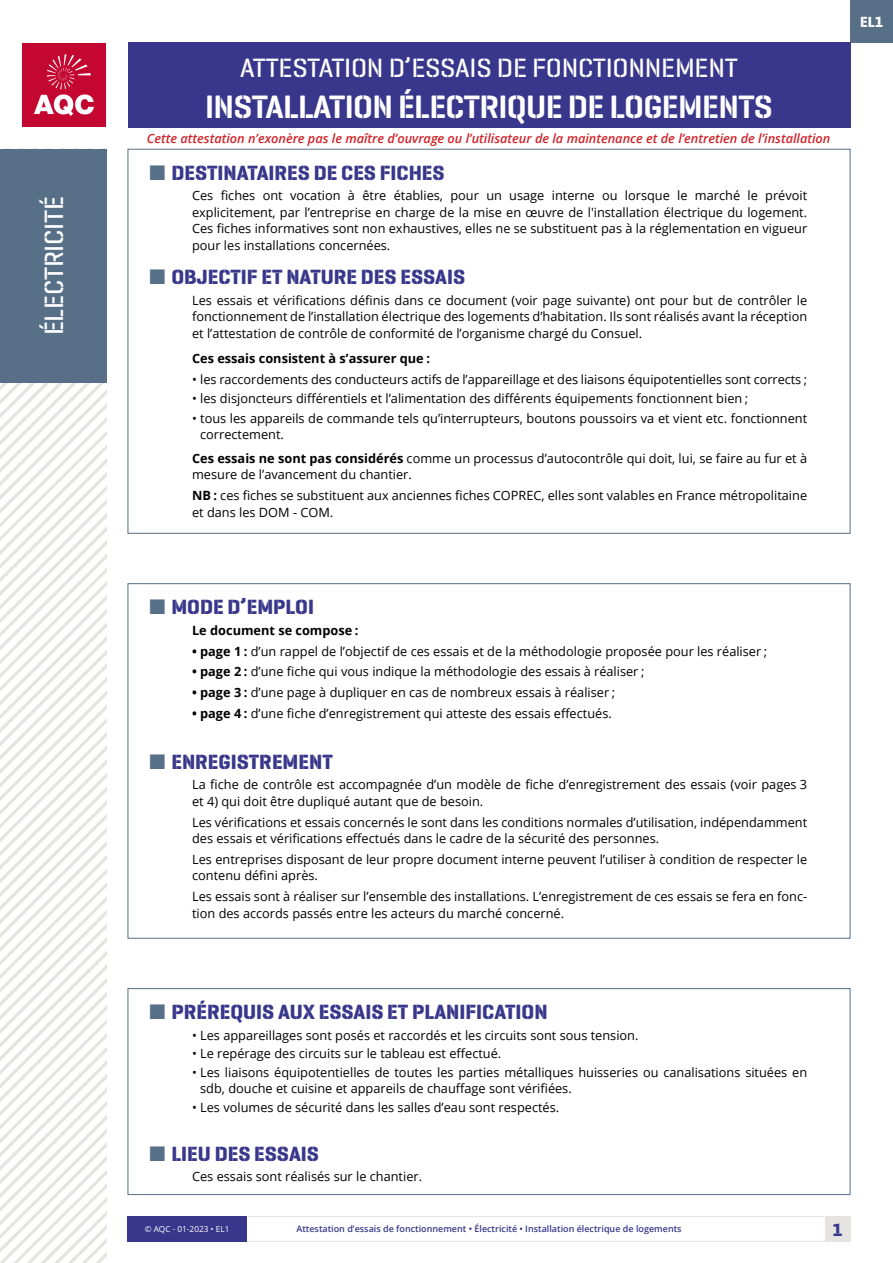
<style>
.page{position:relative;width:893px;height:1263px;background:#fff}
.page>*{position:absolute;margin:0;border:0;box-sizing:border-box;transform-origin:0 0}
.t1{font:600 33px "Geogrotesque Stencil B";letter-spacing:-.02em;color:#fff}
.t2{font:500 27px "Geogrotesque Stencil B";letter-spacing:-.01em;color:#fff}
.TITRE_Txt{font:700 21px "Geogrotesque Stencil A";color:#38378b}
.t3{font:700 18px "Geogrotesque Stencil A";color:#38378b}
.t4{font:700 15px "Geogrotesque Stencil A";color:#fff}
.TXT{font:12.75px/16.5px "Open Sans";color:#000}
.t5{font:italic 600 12.75px "Open Sans";color:#d1232a}
.ST_Txt{font:700 12.75px "Open Sans";color:#000}
.t6{font:600 9px "Open Sans";color:#38378b}
.t7{font:8.25px "Open Sans";color:#fff}
.s1{color:#576f87}
.s2{font-weight:700}
</style>
<div class="page">
<div style="left:128px;top:1216px;width:722px;height:26px;border:1px solid #e5e4e0"></div>
<div style="left:128px;top:43px;width:722px;height:85px;background:#38378b"></div>
<img style="left:0;top:383px;width:106px;height:880px">
<div style="left:850px;top:0;width:43px;height:43px;background:#576f87"></div>
<div style="left:0;top:149px;width:106px;height:234px;background:#576f87"></div>
<div style="left:128px;top:1216px;width:119px;height:26px;background:#38378b"></div>
<div style="left:825px;top:1216px;width:25px;height:26px;background:#e5e4e0"></div>
<div style="left:128px;top:988px;width:722px;height:207px;border:1px solid #576f87"></div>
<img style="left:23px;top:44px;width:83px;height:83px">
<h2 class="t2" style="left:37px;top:335px;width:141px;rotate:-90deg">ÉLECTRICITÉ</h2>
<h2 class="t2" style="left:240px;top:51px;width:499px">ATTESTATION D’ESSAIS DE FONCTIONNEMENT</h2>
<h1 class="t1" style="left:205px;top:86px;width:569px">INSTALLATION ÉLECTRIQUE DE LOGEMENTS</h1>
<p class="t5" style="left:147px;top:130px;width:685px">Cette attestation n’exonère pas le maître d’ouvrage ou l’utilisateur de la maintenance et de l’entretien de l’installation</p>
<p class="TITRE_Txt" style="left:150px;top:159px;width:297px"><span class="s1">■</span> DESTINATAIRES DE CES FICHES</p>
<p class="TXT" style="left:192px;top:187px;width:617px;text-align:justify">Ces fiches ont vocation à être établies, pour un usage interne ou lorsque le marché le prévoit explicitement, par l’entreprise en charge de la mise en œuvre de l'installation électrique du logement.<br>Ces fiches informatives sont non exhaustives, elles ne se substituent pas à la réglementation en vigueur pour les installations concernées.</p>
<p class="TITRE_Txt" style="left:150px;top:264px;width:317px"><span class="s1">■</span> OBJECTIF ET NATURE DES ESSAIS</p>
<p class="TXT" style="left:192px;top:292px;width:617px;text-align:justify">Les essais et vérifications définis dans ce document (voir page suivante) ont pour but de contrôler le fonctionnement de l’installation électrique des logements d’habitation. Ils sont réalisés avant la réception et l’attestation de contrôle de conformité de l’organisme chargé du Consuel.</p>
<p class="ST_Txt" style="left:192px;top:349px;width:239px">Ces essais consistent à s’assurer que :</p>
<p class="TXT" style="left:192px;top:370px;width:617px">• les raccordements des conducteurs actifs de l’appareillage et des liaisons équipotentielles sont corrects ;</p>
<p class="TXT" style="left:192px;top:390px;width:558px">• les disjoncteurs différentiels et l’alimentation des différents équipements fonctionnent bien ;</p>
<p class="TXT" style="left:200px;top:409px;width:608px;text-indent:-8px">• tous les appareils de commande tels qu’interrupteurs, boutons poussoirs va et vient etc. fonctionnent correctement.</p>
<p class="TXT" style="left:192px;top:449px;width:616px"><span class="s2">Ces essais ne sont pas considérés</span> comme un processus d’autocontrôle qui doit, lui, se faire au fur et à mesure de l’avancement du chantier.</p>
<p class="TXT" style="left:192px;top:487px;width:617px"><span class="s2">NB :</span> ces fiches se substituent aux anciennes fiches COPREC, elles sont valables en France métropolitaine et dans les DOM - COM.</p>
<p class="t4" style="left:860px;top:12px;width:25px">EL1</p>
<p class="TITRE_Txt" style="left:150px;top:594px;width:166px"><span class="s1">■</span> MODE D’EMPLOI</p>
<p class="ST_Txt" style="left:192px;top:621px;width:168px">Le document se compose :</p>
<p class="TXT" style="left:192px;top:642px;width:577px"><span class="s2">• page 1 :</span> d’un rappel de l’objectif de ces essais et de la méthodologie proposée pour les réaliser ;</p>
<p class="TXT" style="left:192px;top:663px;width:454px"><span class="s2">• page 2 :</span> d’une fiche qui vous indique la méthodologie des essais à réaliser ;</p>
<p class="TXT" style="left:192px;top:684px;width:425px"><span class="s2">• page 3 :</span> d’une page à dupliquer en cas de nombreux essais à réaliser ;</p>
<p class="TXT" style="left:192px;top:705px;width:421px"><span class="s2">• page 4 :</span> d’une fiche d’enregistrement qui atteste des essais effectués.</p>
<p class="TITRE_Txt" style="left:150px;top:748px;width:185px"><span class="s1">■</span> ENREGISTREMENT</p>
<p class="TXT" style="left:192px;top:776px;width:617px">La fiche de contrôle est accompagnée d’un modèle de fiche d’enregistrement des essais (voir pages 3 et 4) qui doit être dupliqué autant que de besoin.</p>
<p class="TXT" style="left:192px;top:813px;width:617px">Les vérifications et essais concernés le sont dans les conditions normales d’utilisation, indépendamment des essais et vérifications effectués dans le cadre de la sécurité des personnes.</p>
<p class="TXT" style="left:192px;top:850px;width:617px">Les entreprises disposant de leur propre document interne peuvent l’utiliser à condition de respecter le contenu défini après.</p>
<p class="TXT" style="left:192px;top:888px;width:617px">Les essais sont à réaliser sur l’ensemble des installations. L’enregistrement de ces essais se fera en fonc&shy;tion des accords passés entre les acteurs du marché concerné.</p>
<p class="TITRE_Txt" style="left:150px;top:999px;width:400px"><span class="s1">■</span> PRÉREQUIS AUX ESSAIS ET PLANIFICATION</p>
<p class="TXT" style="left:192px;top:1026px;width:448px">• Les appareillages sont posés et raccordés et les circuits sont sous tension.</p>
<p class="TXT" style="left:192px;top:1045px;width:311px">• Le repérage des circuits sur le tableau est effectué.</p>
<p class="TXT" style="left:200px;top:1064px;width:608px;text-indent:-8px">• Les liaisons équipotentielles de toutes les parties métalliques huisseries ou canalisations situées en sdb, douche et cuisine et appareils de chauffage sont vérifiées.</p>
<p class="TXT" style="left:192px;top:1099px;width:369px">• Les volumes de sécurité dans les salles d’eau sont respectés.</p>
<p class="TITRE_Txt" style="left:150px;top:1140px;width:171px"><span class="s1">■</span> LIEU DES ESSAIS</p>
<p class="TXT" style="left:192px;top:1168px;width:231px">Ces essais sont réalisés sur le chantier.</p>
<p class="t7" style="left:145px;top:1223px;width:86px">© AQC - 01-2023 • EL1</p>
<p class="t3" style="left:832px;top:1218px;width:12px">1</p>
<p class="t6" style="left:296px;top:1223px;width:387px">Attestation d’essais de fonctionnement • Électricité • Installation électrique de logements</p>
</div>
